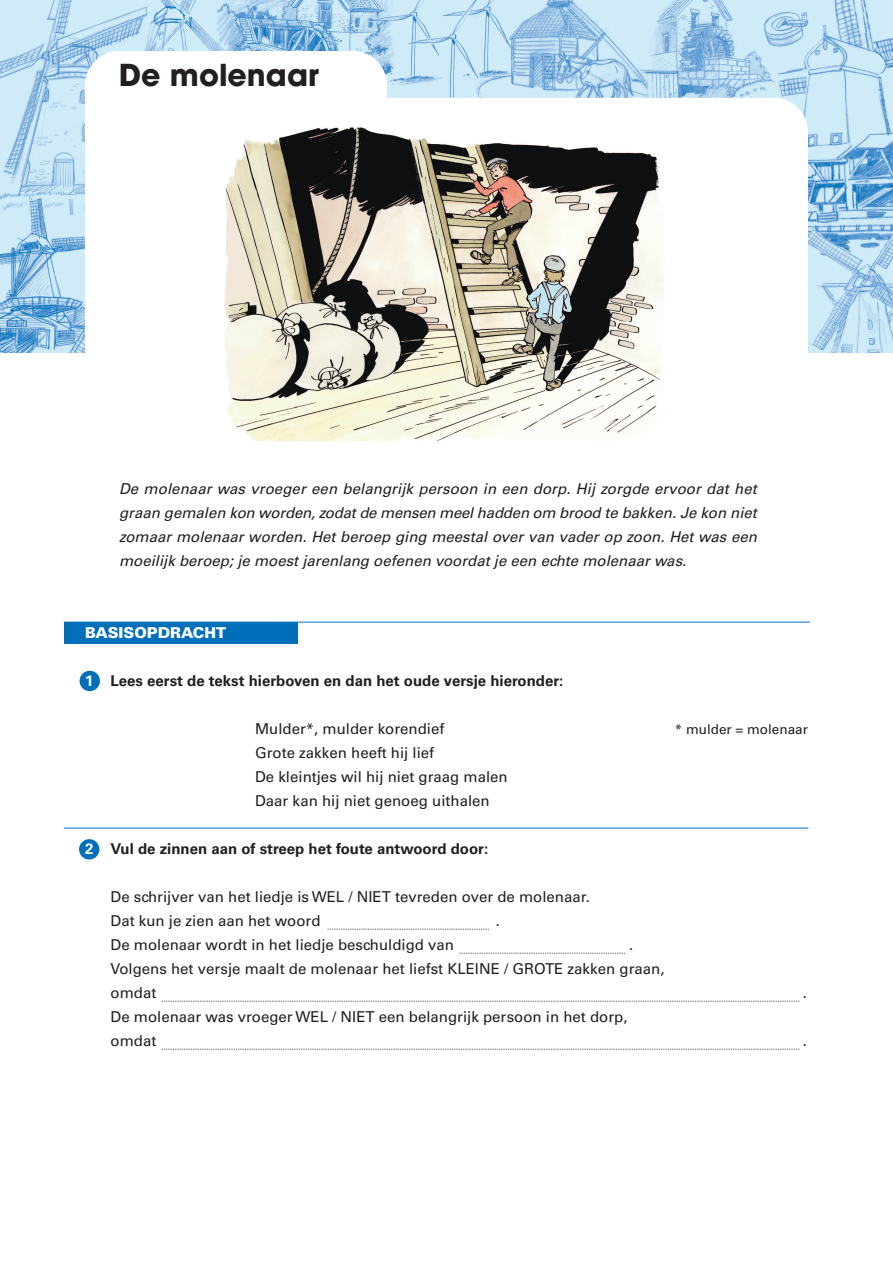
<style>
.page{position:relative;width:893px;height:1263px;background:#fff}
.page>*{position:absolute;margin:0;border:0;box-sizing:border-box;transform-origin:0 0}
.t1{font:700 30px "Avant Garde";color:#231f20}
.t2{font:15px/24px "Univers";color:#231f20}
.t3{font:italic 15px/24px "Univers";color:#231f20;text-align:justify}
.t4{font:700 15px "Univers";color:#231f20}
.t5{font:900 15px "Univers";color:#fff}
.t6{font:13.5px "Univers";color:#231f20}
.s1{color:#fff}
</style>
<div class="page">
<img style="left:0;top:0;width:893px;height:353px">
<div style="left:85px;top:98px;width:723px;height:1165px;background:#fff;border-radius:34px"></div>
<div style="left:80px;top:671px;width:20px;height:20px;background:#006fba;border-radius:50%"></div>
<div style="left:79px;top:839px;width:20px;height:20px;background:#006fba;border-radius:50%"></div>
<div style="left:64px;top:622px;width:234px;height:21px;background:#006fba"></div>
<div style="left:85px;top:51px;width:302px;height:190px;background:#fff;border-radius:34px"></div>
<svg style="left:327px;top:929px;width:162px;height:1px"></svg>
<svg style="left:459px;top:953px;width:166px;height:1px"></svg>
<svg style="left:162px;top:1001px;width:637px;height:1px"></svg>
<svg style="left:162px;top:1049px;width:637px;height:1px"></svg>
<img style="left:224px;top:127px;width:440px;height:315px">
<hr style="left:64px;top:622px;width:746px;height:1px;background:#006fba">
<hr style="left:64px;top:828px;width:744px;height:1px;background:#006fba">
<h1 class="t1" style="left:119px;top:64px;width:202px">De molenaar</h1>
<p class="t3" style="left:119px;top:478px;width:639px">De molenaar was vroeger een belangrijk persoon in een dorp. Hij zorgde ervoor dat het graan gemalen kon worden, zodat de mensen meel hadden om brood te bakken. Je kon niet zomaar molenaar worden. Het beroep ging meestal over van vader op zoon. Het was een moeilijk beroep; je moest jarenlang oefenen voordat je een echte molenaar was.</p>
<p class="t5" style="left:85px;top:627px;width:143px">BASISOPDRACHT</p>
<p class="t4" style="left:85px;top:675px;width:480px"><span class="s1">1</span> Lees eerst de tekst hierboven en dan het oude versje hieronder:</p>
<p class="t2" style="left:255px;top:718px;width:191px">Mulder*, mulder korendief</p>
<p class="t6" style="left:675px;top:724px;width:135px">* mulder = molenaar</p>
<p class="t2" style="left:255px;top:742px;width:254px">Grote zakken heeft hij lief<br>De kleintjes wil hij niet graag malen<br>Daar kan hij niet genoeg uithalen</p>
<p class="t4" style="left:85px;top:843px;width:405px"><span class="s1">2</span> Vul de zinnen aan of streep het foute antwoord door:</p>
<p class="t2" style="left:111px;top:886px;width:481px">De schrijver van het liedje is WEL / NIET tevreden over de molenaar.<br>Dat kun je zien aan het woord</p>
<p class="t2" style="left:496px;top:910px;width:6px">.</p>
<p class="t2" style="left:111px;top:934px;width:345px">De molenaar wordt in het liedje beschuldigd van</p>
<p class="t2" style="left:111px;top:934px;width:556px;text-indent:519px">.<br>Volgens het versje maalt de molenaar het liefst KLEINE / GROTE zakken graan, omdat</p>
<p class="t2" style="left:111px;top:1006px;width:518px">De molenaar was vroeger WEL / NIET een belangrijk persoon in het dorp, omdat</p>
<p class="t2" style="left:803px;top:982px;width:6px">.</p>
<p class="t2" style="left:803px;top:1030px;width:6px">.</p>
</div>
